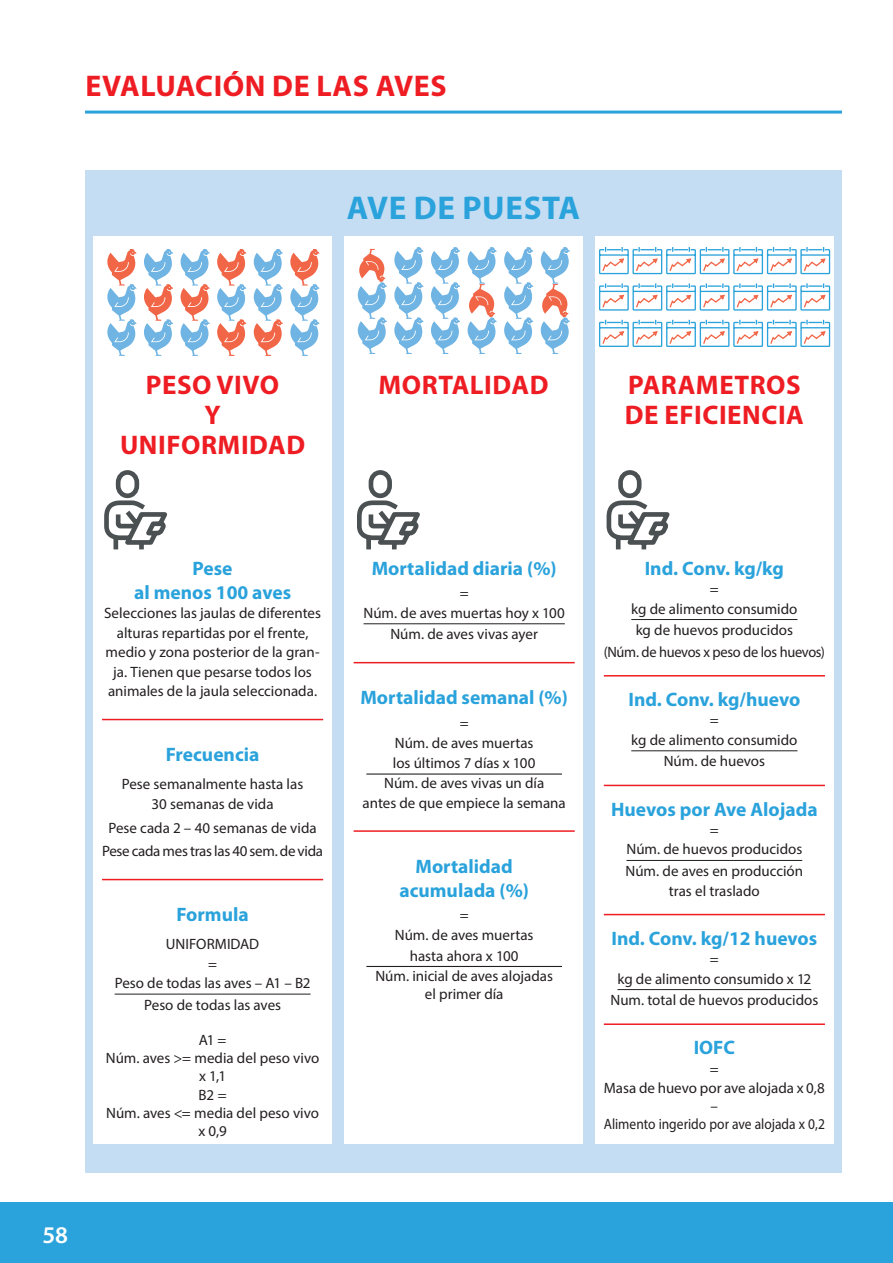
<style>
.page{position:relative;width:893px;height:1263px;background:#fff}
.page>*{position:absolute;margin:0;border:0;box-sizing:border-box;transform-origin:0 0}
.t1{font:700 33px "Myriad Pro";letter-spacing:.02em;color:#2aa2db}
.t2{font:700 30px "Myriad Pro";letter-spacing:.02em;color:#ee1d23}
.t3{font:700 27px/30px "Myriad Pro";letter-spacing:.02em;color:#ee1d23;text-align:center}
.t4{font:600 24px "Myriad Pro";color:#fff}
.t5{font:700 19.5px/24px "Myriad Pro";color:#2aa2db;text-align:center}
.t6{font:15px/19.5px "Myriad Pro";color:#231f20;text-align:center}
.t7{font:15px/23.7px "Myriad Pro";letter-spacing:-.02em;color:#231f20;text-align:center}
</style>
<div class="page">
<div style="left:0;top:1203px;width:893px;height:60px;background:#2aa2db"></div>
<hr style="left:85px;top:111px;width:757px;height:3px;background:#2aa2db">
<div style="left:85px;top:170px;width:757px;height:1003px;background:#c4ddf2"></div>
<div style="left:94px;top:236px;width:238px;height:908px;background:#fff"></div>
<div style="left:344px;top:236px;width:239px;height:908px;background:#fff"></div>
<div style="left:595px;top:236px;width:238px;height:908px;background:#fff"></div>
<hr style="left:102px;top:719px;width:221px;height:1px;background:#ee1d23">
<hr style="left:102px;top:879px;width:221px;height:1px;background:#ee1d23">
<hr style="left:115px;top:994px;width:196px;height:1px;background:#231f20">
<hr style="left:364px;top:623px;width:201px;height:1px;background:#231f20">
<hr style="left:354px;top:662px;width:221px;height:1px;background:#ee1d23">
<hr style="left:366px;top:773px;width:196px;height:2px;background:#231f20">
<hr style="left:354px;top:830px;width:221px;height:2px;background:#ee1d23">
<hr style="left:366px;top:966px;width:196px;height:1px;background:#231f20">
<hr style="left:631px;top:619px;width:166px;height:1px;background:#231f20">
<hr style="left:604px;top:675px;width:221px;height:1px;background:#ee1d23">
<hr style="left:631px;top:750px;width:166px;height:1px;background:#231f20">
<hr style="left:604px;top:785px;width:221px;height:1px;background:#ee1d23">
<hr style="left:626px;top:860px;width:176px;height:1px;background:#231f20">
<hr style="left:604px;top:914px;width:221px;height:1px;background:#ee1d23">
<hr style="left:617px;top:989px;width:194px;height:1px;background:#231f20">
<hr style="left:604px;top:1023px;width:221px;height:2px;background:#ee1d23">
<svg style="left:357px;top:470px;width:63px;height:80px"></svg>
<svg style="left:104px;top:470px;width:63px;height:80px"></svg>
<svg style="left:606px;top:470px;width:64px;height:80px"></svg>
<svg style="left:599px;top:247px;width:232px;height:28px"></svg>
<svg style="left:599px;top:283px;width:232px;height:28px"></svg>
<svg style="left:599px;top:319px;width:232px;height:28px"></svg>
<svg style="left:107px;top:249px;width:29px;height:107px"></svg>
<svg style="left:144px;top:249px;width:29px;height:107px"></svg>
<svg style="left:181px;top:249px;width:29px;height:107px"></svg>
<svg style="left:217px;top:249px;width:29px;height:107px"></svg>
<svg style="left:254px;top:249px;width:29px;height:107px"></svg>
<svg style="left:290px;top:249px;width:29px;height:107px"></svg>
<svg style="left:358px;top:249px;width:29px;height:105px"></svg>
<svg style="left:394px;top:247px;width:29px;height:107px"></svg>
<svg style="left:431px;top:247px;width:29px;height:107px"></svg>
<svg style="left:468px;top:247px;width:29px;height:107px"></svg>
<svg style="left:504px;top:247px;width:29px;height:107px"></svg>
<svg style="left:541px;top:247px;width:29px;height:107px"></svg>
<h2 class="t2" style="left:85px;top:69px;width:363px">EVALUACIÓN DE LAS AVES</h2>
<h1 class="t1" style="left:347px;top:189px;width:235px">AVE DE PUESTA</h1>
<h3 class="t3" style="left:120px;top:371px;width:187px">PESO VIVO<br>Y<br>UNIFORMIDAD</h3>
<h3 class="t3" style="left:625px;top:371px;width:181px;text-align:left">PARAMETROS<br>DE EFICIENCIA</h3>
<h3 class="t3" style="left:378px;top:371px;width:171px">MORTALIDAD</h3>
<h3 class="t4" style="left:43px;top:1220px;width:27px">58</h3>
<h3 class="t5" style="left:134px;top:556px;width:159px">Pese<br>al menos 100 aves</h3>
<p class="t6" style="left:104px;top:603px;width:218px">Selecciones las jaulas de diferentes alturas repartidas por el frente, medio y zona posterior de la gran&shy;ja. Tienen que pesarse todos los animales de la jaula seleccionada.</p>
<h3 class="t5" style="left:166px;top:743px;width:95px">Frecuencia</h3>
<p class="t6" style="left:122px;top:774px;width:183px">Pese semanalmente hasta las<br>30 semanas de vida</p>
<p class="t7" style="left:102px;top:815px;width:223px">Pese cada 2 – 40 semanas de vida<br>Pese cada mes tras las 40 sem. de vida</p>
<h3 class="t5" style="left:176px;top:903px;width:74px">Formula</h3>
<p class="t6" style="left:115px;top:934px;width:197px">UNIFORMIDAD<br>=<br>Peso de todas las aves – A1 – B2</p>
<p class="t6" style="left:144px;top:995px;width:138px">Peso de todas las aves</p>
<p class="t6" style="left:106px;top:1030px;width:215px;line-height:18px">A1 =<br>Núm. aves &gt;= media del peso vivo x 1,1</p>
<p class="t6" style="left:106px;top:1086px;width:214px;line-height:18px">B2 =<br>Núm. aves &lt;= media del peso vivo x 0,9</p>
<h3 class="t5" style="left:372px;top:556px;width:186px">Mortalidad diaria (%)</h3>
<p class="t6" style="left:364px;top:583px;width:203px">=<br>Núm. de aves muertas hoy x 100</p>
<p class="t6" style="left:390px;top:624px;width:149px">Núm. de aves vivas ayer</p>
<h3 class="t5" style="left:360px;top:686px;width:209px">Mortalidad semanal (%)</h3>
<p class="t6" style="left:363px;top:713px;width:205px;line-height:20px">=<br>Núm. de aves muertas<br>los últimos 7 días x 100<br>Núm. de aves vivas un día<br>antes de que empiece la semana</p>
<h3 class="t5" style="left:399px;top:854px;width:131px">Mortalidad acumulada (%)</h3>
<p class="t6" style="left:375px;top:905px;width:179px;line-height:20.1px">=<br>Núm. de aves muertas<br>hasta ahora x 100<br>Núm. inicial de aves alojadas</p>
<p class="t6" style="left:425px;top:984px;width:80px">el primer día</p>
<h3 class="t5" style="left:645px;top:556px;width:141px">Ind. Conv. kg/kg</h3>
<p class="t6" style="left:631px;top:579px;width:168px">=<br>kg de alimento consumido</p>
<p class="t6" style="left:604px;top:619px;width:223px;line-height:21.6px">kg de huevos producidos<br>(Núm. de huevos x peso de los huevos)</p>
<h3 class="t5" style="left:628px;top:688px;width:173px">Ind. Conv. kg/huevo</h3>
<p class="t6" style="left:631px;top:710px;width:168px">=<br>kg de alimento consumido</p>
<p class="t6" style="left:664px;top:751px;width:103px">Núm. de huevos</p>
<h3 class="t5" style="left:611px;top:797px;width:208px">Huevos por Ave Alojada</h3>
<p class="t6" style="left:626px;top:820px;width:177px">=<br>Núm. de huevos producidos</p>
<p class="t6" style="left:625px;top:861px;width:179px">Núm. de aves en producción tras el traslado</p>
<h3 class="t5" style="left:611px;top:926px;width:207px">Ind. Conv. kg/12 huevos</h3>
<p class="t6" style="left:617px;top:949px;width:195px">=<br>kg de alimento consumido x 12</p>
<p class="t6" style="left:610px;top:990px;width:209px">Num. total de huevos producidos</p>
<h3 class="t5" style="left:694px;top:1036px;width:43px">IOFC</h3>
<p class="t6" style="left:604px;top:1059px;width:223px">=<br>Masa de huevo por ave alojada x 0,8</p>
<p class="t6" style="left:604px;top:1097px;width:223px;line-height:18px">–<br>Alimento ingerido por ave alojada x 0,2</p>
</div>
